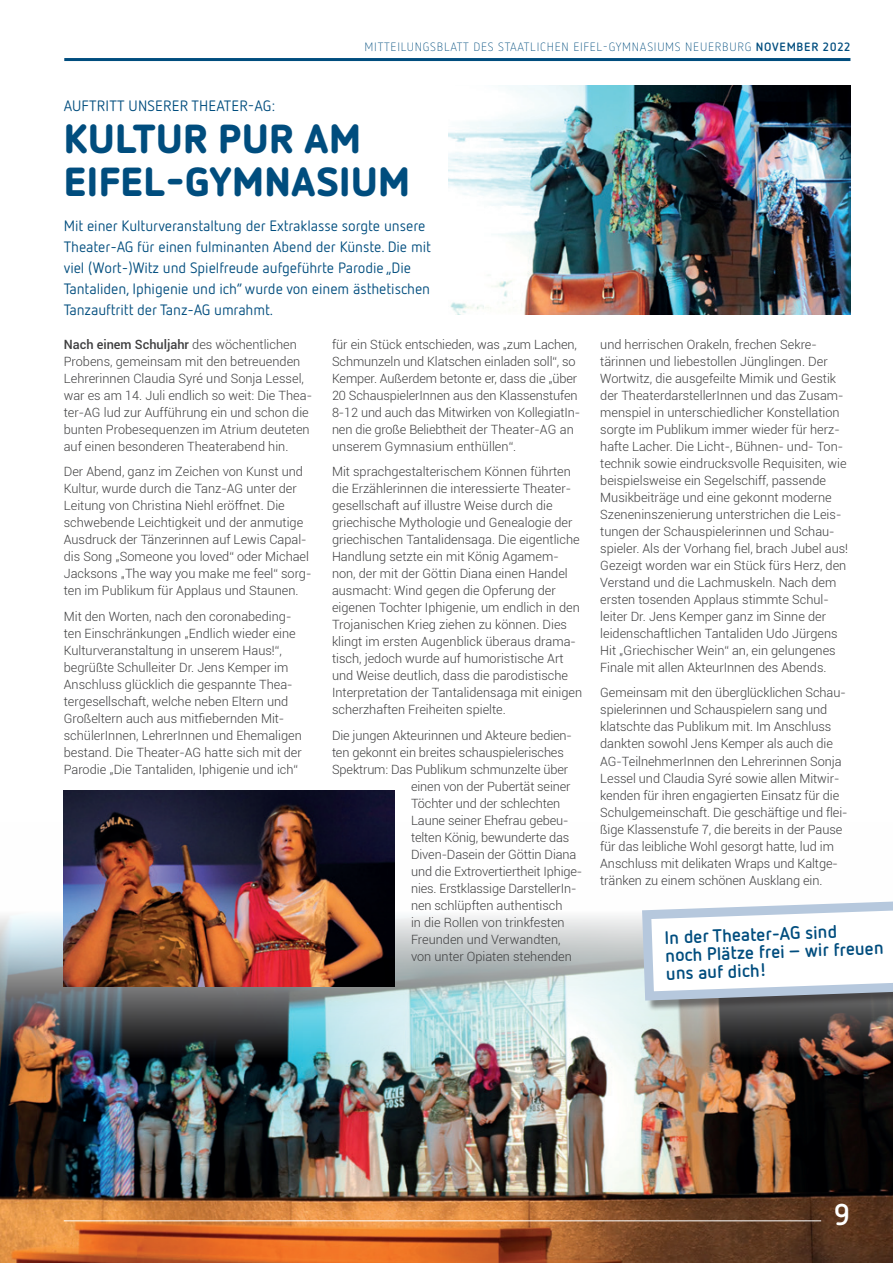
<style>
.page{position:relative;width:893px;height:1263px;background:#fff}
.page>*{position:absolute;margin:0;border:0;box-sizing:border-box;transform-origin:0 0}
.t1{font:900 40.5px/42.5px "Netto OT";letter-spacing:.01em;color:#004d7e}
.t2{font:700 30px "Netto OT";color:#fff}
.t3{font:700 18px/18px "Netto OT";color:#004d7e}
.t4{font:15px/21px "Netto OT";letter-spacing:-.005em;color:#004d7e}
.t5{font:300 12.75px/17px "Roboto";color:#3e3e3f}
.t6{font:300 12px "Netto OT";letter-spacing:.06em;color:#004d7e}
.s1{font-weight:700}
.s2{font-weight:500}
</style>
<div class="page">
<img style="left:0;top:822px;width:893px;height:441px">
<hr style="left:64px;top:58px;width:786px;height:3px;background:#004d7e">
<hr style="left:64px;top:1220px;width:757px;height:1px;background:#fff">
<div style="left:643px;top:900px;width:250px;height:111px;background:#231f20;opacity:.5"></div>
<svg style="left:637px;top:894px;width:256px;height:111px"></svg>
<img style="left:449px;top:85px;width:401px;height:230px">
<img style="left:64px;top:791px;width:330px;height:195px">
<p class="t6" style="left:365px;top:40px;width:487px">MITTEILUNGSBLATT DES STAATLICHEN EIFEL-GYMNASIUMS NEUERBURG <span class="s1">NOVEMBER 2022</span></p>
<p class="t4" style="left:64px;top:95px;width:213px">AUFTRITT UNSERER THEATER-AG:</p>
<h1 class="t1" style="left:64px;top:116px;width:347px">KULTUR PUR AM<br>EIFEL-GYMNASIUM</h1>
<p class="t4" style="left:64px;top:215px;width:369px">Mit einer Kulturveranstaltung der Extraklasse sorgte unsere Theater-AG für einen fulminanten Abend der Künste. Die mit viel (Wort-)Witz und Spielfreude aufgeführte Parodie „Die Tantaliden, Iphigenie und ich“ wurde von einem ästhetischen Tanzauftritt der Tanz-AG umrahmt.</p>
<p class="t5" style="left:64px;top:335px;width:250px"><span class="s2">Nach einem Schuljahr</span> des wöchentlichen Probens, gemeinsam mit den betreuenden Lehrerinnen Claudia Syré und Sonja Lessel, war es am 14. Juli endlich so weit: Die Thea&shy;ter-AG lud zur Aufführung ein und schon die bunten Probesequenzen im Atrium deuteten auf einen besonderen Theaterabend hin.</p>
<p class="t5" style="left:64px;top:463px;width:249px">Der Abend, ganz im Zeichen von Kunst und Kultur, wurde durch die Tanz-AG unter der Leitung von Christina Niehl eröffnet. Die schwebende Leichtigkeit und der anmutige Ausdruck der Tänzerinnen auf Lewis Capal&shy;dis Song „Someone you loved“ oder Michael Jacksons „The way you make me feel“ sorg&shy;ten im Publikum für Applaus und Staunen.</p>
<p class="t5" style="left:64px;top:607px;width:240px">Mit den Worten, nach den coronabeding&shy;ten Einschränkungen „Endlich wieder eine Kulturveranstaltung in unserem Haus!“, begrüßte Schulleiter Dr. Jens Kemper im Anschluss glücklich die gespannte Thea&shy;tergesellschaft, welche neben Eltern und Großeltern auch aus mitfiebernden Mit&shy;schülerInnen, LehrerInnen und Ehemaligen bestand. Die Theater-AG hatte sich mit der Parodie „Die Tantaliden, Iphigenie und ich“</p>
<p class="t5" style="left:332px;top:335px;width:250px">für ein Stück entschieden, was „zum Lachen, Schmunzeln und Klatschen einladen soll“, so Kemper. Außerdem betonte er, dass die „über 20 SchauspielerInnen aus den Klassenstufen 8-12 und auch das Mitwirken von KollegiatIn&shy;nen die große Beliebtheit der Theater-AG an unserem Gymnasium enthüllen“.</p>
<p class="t5" style="left:332px;top:463px;width:252px">Mit sprachgestalterischem Können führten die Erzählerinnen die interessierte Theater&shy;gesellschaft auf illustre Weise durch die griechische Mythologie und Genealogie der griechischen Tantalidensaga. Die eigentliche Handlung setzte ein mit König Agamem&shy;non, der mit der Göttin Diana einen Handel ausmacht: Wind gegen die Opferung der eigenen Tochter Iphigenie, um endlich in den Trojanischen Krieg ziehen zu können. Dies klingt im ersten Augenblick überaus drama&shy;tisch, jedoch wurde auf humoristische Art und Weise deutlich, dass die parodistische Interpretation der Tantalidensaga mit einigen scherzhaften Freiheiten spielte.</p>
<p class="t5" style="left:332px;top:726px;width:241px">Die jungen Akteurinnen und Akteure bedien-</p>
<p class="t5" style="left:332px;top:743px;width:233px">ten gekonnt ein breites schauspielerisches</p>
<p class="t5" style="left:332px;top:760px;width:238px">Spektrum: Das Publikum schmunzelte über</p>
<p class="t5" style="left:411px;top:777px;width:161px">einen von der Pubertät seiner</p>
<p class="t5" style="left:411px;top:794px;width:151px">Töchter und der schlechten</p>
<p class="t5" style="left:411px;top:811px;width:159px">Laune seiner Ehefrau gebeu-</p>
<p class="t5" style="left:411px;top:828px;width:160px">telten König, bewunderte das</p>
<p class="t5" style="left:411px;top:846px;width:167px">Diven-Dasein der Göttin Diana</p>
<p class="t5" style="left:411px;top:863px;width:173px">und die Extrovertiertheit Iphige-</p>
<p class="t5" style="left:411px;top:880px;width:167px">nies. Erstklassige DarstellerIn-</p>
<p class="t5" style="left:411px;top:897px;width:153px">nen schlüpften authentisch</p>
<p class="t5" style="left:411px;top:914px;width:155px">in die Rollen von trinkfesten</p>
<p class="t5" style="left:411px;top:931px;width:151px">Freunden und Verwandten,</p>
<p class="t5" style="left:411px;top:948px;width:162px">von unter Opiaten stehenden</p>
<p class="t5" style="left:600px;top:335px;width:249px">und herrischen Orakeln, frechen Sekre&shy;tärinnen und liebestollen Jünglingen. Der Wortwitz, die ausgefeilte Mimik und Gestik der TheaterdarstellerInnen und das Zusam&shy;menspiel in unterschiedlicher Konstellation sorgte im Publikum immer wieder für herz&shy;hafte Lacher. Die Licht-, Bühnen- und- Ton&shy;technik sowie eindrucksvolle Requisiten, wie beispielsweise ein Segelschiff, passende Musikbeiträge und eine gekonnt moderne Szeneninszenierung unterstrichen die Leis&shy;tungen der Schauspielerinnen und Schau&shy;spieler. Als der Vorhang fiel, brach Jubel aus!<br>Gezeigt worden war ein Stück fürs Herz, den Verstand und die Lachmuskeln. Nach dem ersten tosenden Applaus stimmte Schul&shy;leiter Dr. Jens Kemper ganz im Sinne der leidenschaftlichen Tantaliden Udo Jürgens Hit „Griechischer Wein“ an, ein gelungenes Finale mit allen AkteurInnen des Abends.</p>
<p class="t5" style="left:600px;top:684px;width:249px">Gemeinsam mit den überglücklichen Schau&shy;spielerinnen und Schauspielern sang und klatschte das Publikum mit. Im Anschluss dankten sowohl Jens Kemper als auch die AG-TeilnehmerInnen den Lehrerinnen Sonja Lessel und Claudia Syré sowie allen Mitwir&shy;kenden für ihren engagierten Einsatz für die Schulgemeinschaft. Die geschäftige und flei&shy;ßige Klassenstufe 7, die bereits in der Pause für das leibliche Wohl gesorgt hatte, lud im Anschluss mit delikaten Wraps und Kaltge&shy;tränken zu einem schönen Ausklang ein.</p>
<h3 class="t3" style="left:664px;top:928px;width:220px;rotate:-2deg">In der Theater-AG sind<br>noch Plätze frei – wir freuen uns auf dich!</h3>
<h2 class="t2" style="left:834px;top:1195px;width:18px">9</h2>
</div>
